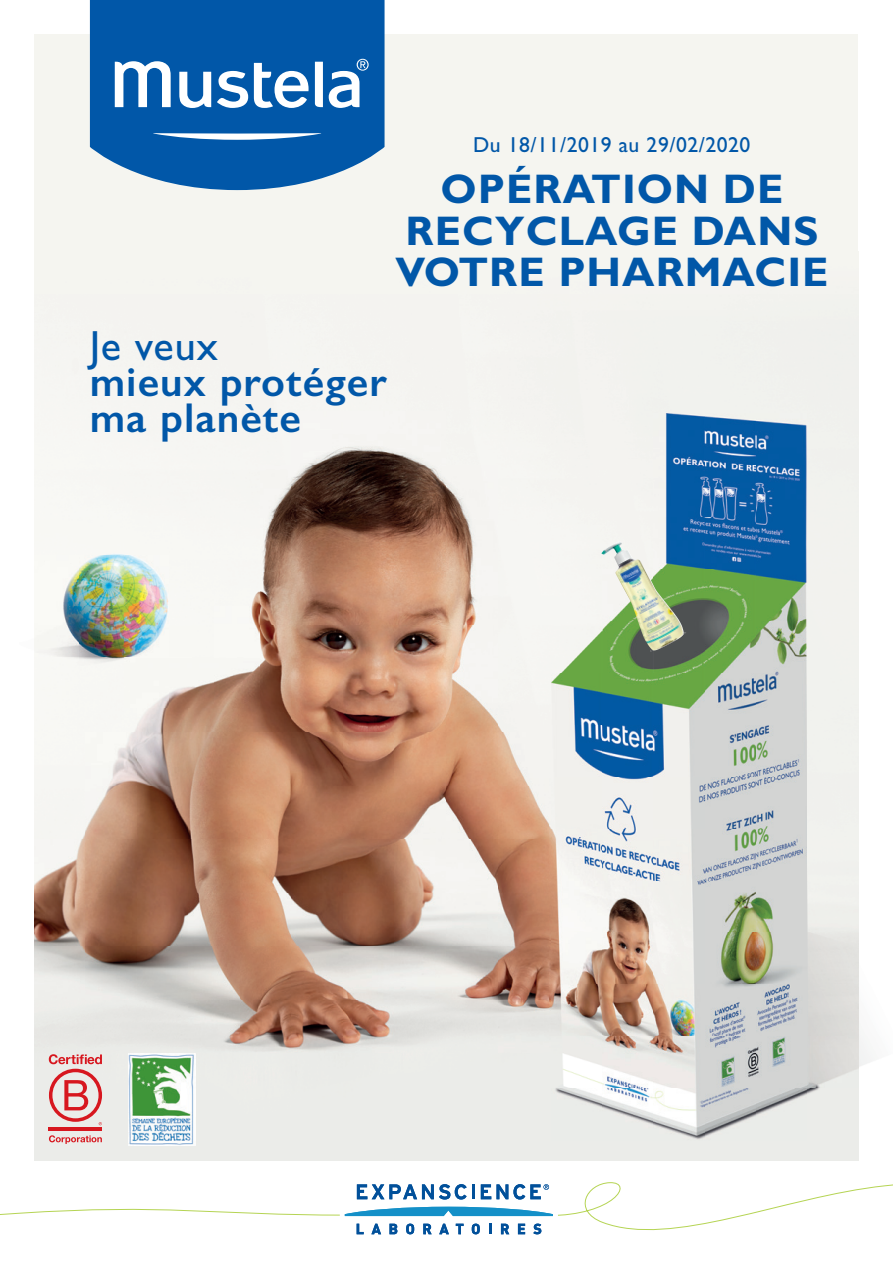
<style>
.page{position:relative;width:893px;height:1263px;background:#fff}
.page>*{position:absolute;margin:0;border:0;box-sizing:border-box;transform-origin:0 0}
.t1{font:42.3px "Gill Sans Std";letter-spacing:.015em;color:#0157a8}
.t2{font:600 41.7px/35.7px "Gill Sans";letter-spacing:.025em;color:#0157a8}
.t3{font:700 41.55px/41.5px "Gill Sans Std";letter-spacing:.025em;color:#0157a8;text-align:center}
.t4{font:21.75px "Gill Sans Std";letter-spacing:.025em;color:#0157a8}
</style>
<div class="page">
<div style="left:35px;top:35px;width:823px;height:361px;background:#f5f5f0"></div>
<img style="left:858px;top:252px;width:1px;height:106px">
<img style="left:260px;top:412px;width:341px;height:53px">
<img style="left:260px;top:465px;width:291px;height:214px">
<img style="left:34px;top:708px;width:206px;height:25px">
<img style="left:240px;top:679px;width:311px;height:54px">
<img style="left:34px;top:733px;width:517px;height:374px">
<div style="left:34px;top:1107px;width:567px;height:54px;background:#ebece9"></div>
<svg style="left:0;top:1182px;width:893px;height:53px"></svg>
<svg style="left:357px;top:1184px;width:110px;height:15px"></svg>
<hr style="left:472px;top:1184px;width:3px;height:15px;background:#01509a">
<svg style="left:345px;top:1207px;width:208px;height:9px"></svg>
<svg style="left:481px;top:1184px;width:68px;height:15px"></svg>
<svg style="left:357px;top:1224px;width:7px;height:10px"></svg>
<svg style="left:371px;top:1224px;width:10px;height:10px"></svg>
<svg style="left:389px;top:1224px;width:8px;height:10px"></svg>
<svg style="left:406px;top:1223px;width:8px;height:11px"></svg>
<svg style="left:423px;top:1224px;width:9px;height:10px"></svg>
<svg style="left:439px;top:1224px;width:10px;height:10px"></svg>
<svg style="left:456px;top:1224px;width:8px;height:10px"></svg>
<svg style="left:472px;top:1223px;width:8px;height:11px"></svg>
<svg style="left:489px;top:1224px;width:2px;height:10px"></svg>
<svg style="left:501px;top:1224px;width:8px;height:10px"></svg>
<svg style="left:518px;top:1224px;width:7px;height:10px"></svg>
<svg style="left:533px;top:1223px;width:8px;height:11px"></svg>
<svg style="left:90px;top:0;width:295px;height:190px;background:#1664ae"></svg>
<svg style="left:153px;top:133px;width:169px;height:7px"></svg>
<svg style="left:315px;top:62px;width:8px;height:45px"></svg>
<svg style="left:254px;top:63px;width:55px;height:45px"></svg>
<svg style="left:217px;top:71px;width:31px;height:37px"></svg>
<svg style="left:115px;top:61px;width:56px;height:46px"></svg>
<svg style="left:179px;top:72px;width:32px;height:36px"></svg>
<svg style="left:329px;top:59px;width:40px;height:49px"></svg>
<hr style="left:49px;top:1127px;width:53px;height:4px;background:#d7171f">
<svg style="left:49px;top:1054px;width:53px;height:71px;background:#e4aaaa"></svg>
<svg style="left:49px;top:1135px;width:53px;height:9px"></svg>
<img style="left:551px;top:413px;width:321px;height:728px">
<img style="left:650px;top:632px;width:36px;height:19px">
<img style="left:602px;top:541px;width:18px;height:11px">
<img style="left:34px;top:252px;width:1px;height:101px">
<div style="left:34px;top:353px;width:45px;height:355px;background:#f8f8f4"></div>
<img style="left:79px;top:396px;width:181px;height:312px">
<img style="left:129px;top:1054px;width:67px;height:91px">
<p class="t4" style="left:473px;top:132px;width:279px">Du 18/11/2019 au 29/02/2020</p>
<p class="t3" style="left:395px;top:168px;width:435px">OPÉRATION DE<br>RECYCLAGE DANS<br>VOTRE PHARMACIE</p>
<p class="t1" style="left:90px;top:322px;width:130px">Je veux</p>
<p class="t2" style="left:90px;top:364px;width:298px">mieux protéger ma planète</p>
</div>
